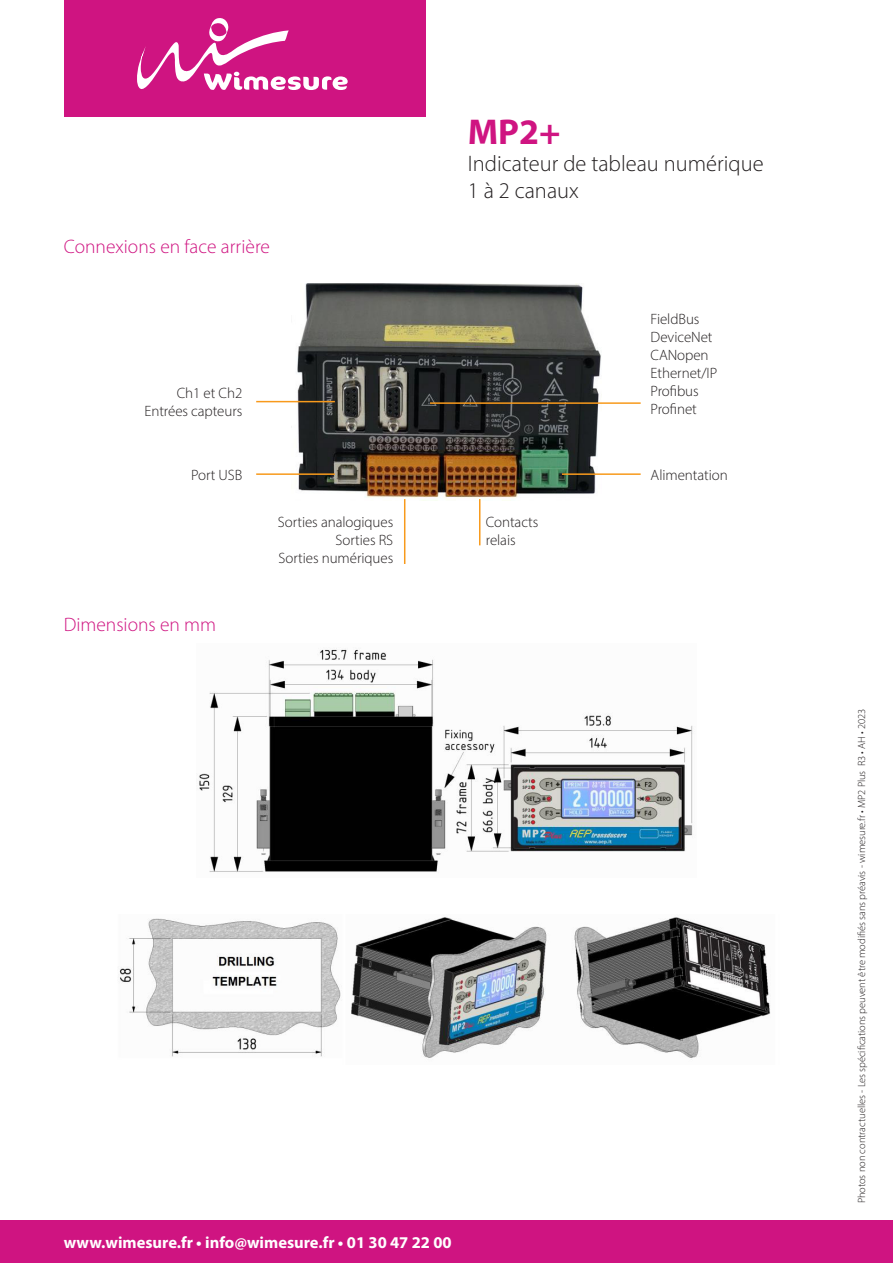
<style>
.page{position:relative;width:893px;height:1263px;background:#fff}
.page>*{position:absolute;margin:0;border:0;box-sizing:border-box;transform-origin:0 0}
.Titre{font:700 36px "Myriad Pro";color:#cf1481}
.Sous_titre_1{font:300 22.5px "Myriad Pro";color:#231f20}
.Titre_1{font:300 19.5px "Myriad Pro";color:#cf1481}
.t1{font:700 16.5px "Myriad Pro";color:#fff}
.t2{font:300 15px/18px "Myriad Pro";letter-spacing:-.005em;color:#231f20}
.t3{font:300 10.5px "Myriad Pro";letter-spacing:-.005em;color:#231f20}
</style>
<div class="page">
<div style="left:0;top:1220px;width:893px;height:43px;background:#cf1481"></div>
<div style="left:64px;top:0;width:361px;height:117px;background:#cf1481"></div>
<svg style="left:137px;top:18px;width:211px;height:72px"></svg>
<img style="left:292px;top:283px;width:309px;height:218px">
<img style="left:199px;top:648px;width:494px;height:224px">
<img style="left:119px;top:917px;width:652px;height:141px">
<hr style="left:256px;top:401px;width:79px;height:1px;background:#f89a1c">
<hr style="left:256px;top:473px;width:79px;height:2px;background:#f89a1c">
<hr style="left:562px;top:473px;width:79px;height:2px;background:#f89a1c">
<hr style="left:430px;top:402px;width:211px;height:2px;background:#f89a1c">
<hr style="left:404px;top:499px;width:1px;height:65px;background:#f89a1c">
<hr style="left:479px;top:499px;width:1px;height:46px;background:#f89a1c">
<p class="Titre_1" style="left:64px;top:235px;width:208px">Connexions en face arrière</p>
<p class="t2" style="left:177px;top:383px;width:67px">Ch1 et Ch2</p>
<p class="t2" style="left:145px;top:401px;width:99px">Entrées capteurs</p>
<p class="t2" style="left:191px;top:466px;width:53px">Port USB</p>
<p class="Titre_1" style="left:64px;top:613px;width:154px">Dimensions en mm</p>
<p class="t2" style="left:278px;top:513px;width:117px">Sorties analogiques</p>
<p class="t2" style="left:336px;top:531px;width:59px">Sorties RS</p>
<p class="t2" style="left:279px;top:549px;width:116px">Sorties numériques</p>
<p class="Titre" style="left:468px;top:108px;width:94px">MP2+</p>
<p class="Sous_titre_1" style="left:468px;top:150px;width:297px">Indicateur de tableau numérique</p>
<p class="Sous_titre_1" style="left:468px;top:177px;width:113px">1 à 2 canaux</p>
<p class="t2" style="left:651px;top:310px;width:50px">FieldBus</p>
<p class="t2" style="left:651px;top:328px;width:63px">DeviceNet</p>
<p class="t2" style="left:651px;top:346px;width:60px">CANopen</p>
<p class="t2" style="left:651px;top:364px;width:68px">Ethernet/IP</p>
<p class="t2" style="left:651px;top:382px;width:50px">Profibus</p>
<p class="t2" style="left:651px;top:400px;width:48px">Profinet</p>
<p class="t2" style="left:486px;top:513px;width:54px">Contacts relais</p>
<p class="t2" style="left:651px;top:466px;width:79px">Alimentation</p>
<p class="t1" style="left:64px;top:1231px;width:389px">www.wimesure.fr • info@wimesure.fr • 01 30 47 22 00</p>
<p class="t3" style="left:855px;top:1203px;width:496px;rotate:-90deg">Photos non contractuelles - Les spécifications peuvent être modifiés sans préavis - wimesure.fr • MP2 Plus R3 • AH • 2023</p>
</div>
